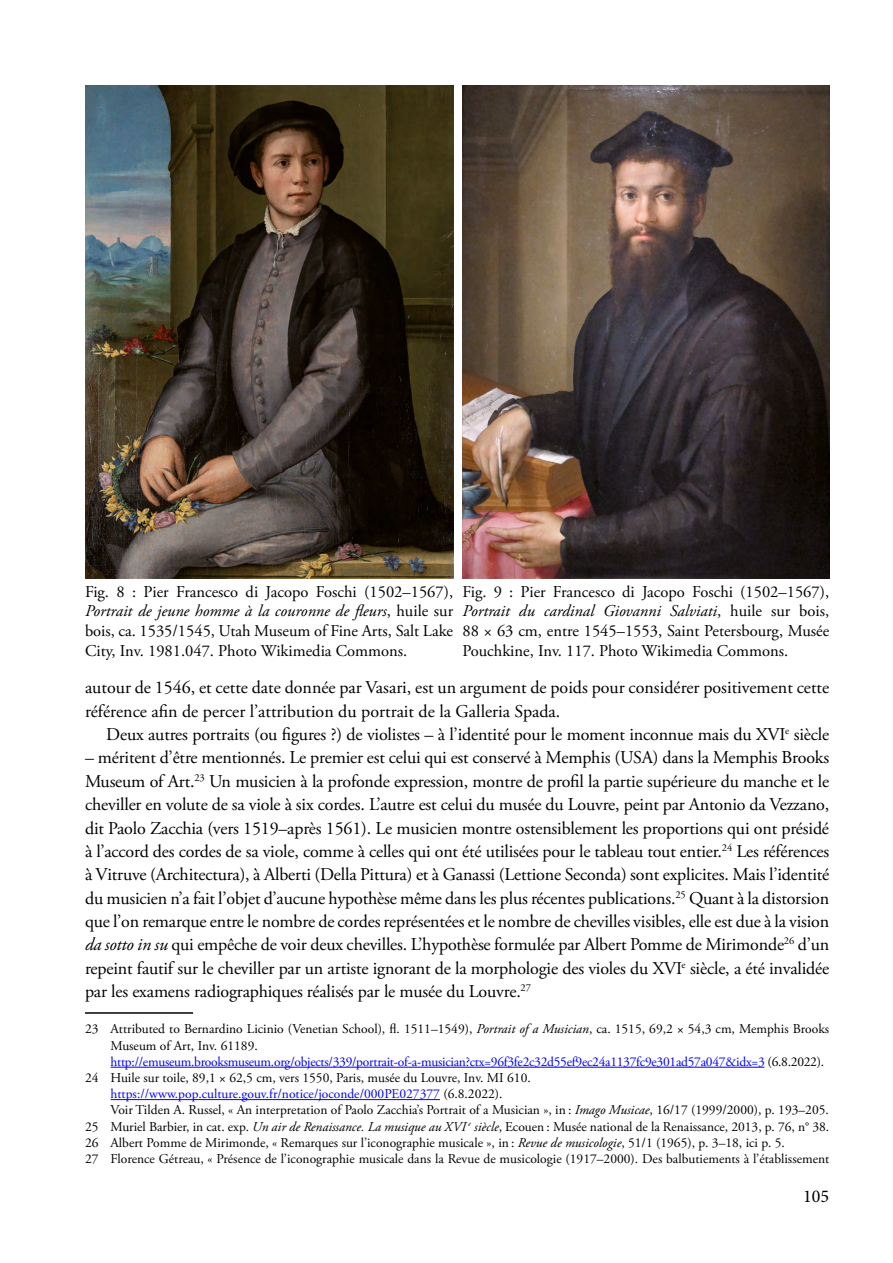
<style>
.page{position:relative;width:893px;height:1263px;background:#fff}
.page>*{position:absolute;margin:0;border:0;box-sizing:border-box;transform-origin:0 0}
.t1{font:18px/23.4px "Adobe Garamond Pro";letter-spacing:-.01em;color:#000}
.t2{font:18px "Minion Pro";color:#000}
.Bildlegende{font:16.5px/19.8px "Adobe Garamond Pro";color:#000;text-align:justify}
.Fussnote{font:13.5px/16.2px "Adobe Garamond Pro";color:#000}
.Fussnote-2{font:13.5px "Adobe Garamond Pro";letter-spacing:-.02em;color:#00f}
.Fussnote-3{font:13.5px "Adobe Garamond Pro";color:#00f}
.s1{font-style:italic}
.s2{color:#000}
</style>
<div class="page">
<hr style="left:85px;top:1012px;width:108px;height:2px;background:#000">
<hr style="left:111px;top:1067px;width:653px;height:1px;background:#00f">
<hr style="left:111px;top:1099px;width:329px;height:1px;background:#00f">
<img style="left:85px;top:85px;width:368px;height:494px">
<img style="left:463px;top:85px;width:366px;height:494px">
<p class="Bildlegende" style="left:85px;top:582px;width:370px">Fig. 8 : Pier Francesco di Jacopo Foschi (1502–1567), <span class="s1">Portrait de jeune homme à la couronne de fleurs</span>, huile sur bois, ca. 1535/1545, Utah Museum of Fine Arts, Salt Lake City, Inv. 1981.047. Photo Wikimedia Commons.</p>
<p class="Bildlegende" style="left:463px;top:582px;width:368px">Fig. 9 : Pier Francesco di Jacopo Foschi (1502–1567), <span class="s1">Portrait du cardinal Giovanni Salviati</span>, huile sur bois, 88 × 63 cm, entre 1545–1553, Saint Petersbourg, Musée Pouchkine, Inv. 117. Photo Wikimedia Commons.</p>
<p class="t1" style="left:85px;top:676px;width:746px">autour de 1546, et cette date donnée par Vasari, est un argument de poids pour considérer positivement cette référence afin de percer l’attribution du portrait de la Galleria Spada.</p>
<p class="t1" style="left:106px;top:723px;width:724px">Deux autres portraits (ou figures ?) de violistes – à l’identité pour le moment inconnue mais du XVI<sup>e</sup> siècle</p>
<p class="t1" style="left:85px;top:746px;width:746px;text-align:justify">– méritent d’être mentionnés. Le premier est celui qui est conservé à Memphis (USA) dans la Memphis Brooks Museum of Art.<sup>23</sup> Un musicien à la profonde expression, montre de profil la partie supérieure du manche et le cheviller en volute de sa viole à six cordes. L’autre est celui du musée du Louvre, peint par Antonio da Vezzano, dit Paolo Zacchia (vers 1519–après 1561). Le musicien montre ostensiblement les proportions qui ont présidé à l’accord des cordes de sa viole, comme à celles qui ont été utilisées pour le tableau tout entier.<sup>24</sup> Les références à Vitruve (Architectura), à Alberti (Della Pittura) et à Ganassi (Lettione Seconda) sont explicites. Mais l’identité du musicien n’a fait l’objet d’aucune hypothèse même dans les plus récentes publications.<sup>25</sup> Quant à la distorsion que l’on remarque entre le nombre de cordes représentées et le nombre de chevilles visibles, elle est due à la vision <span class="s1">da sotto in su</span> qui empêche de voir deux chevilles. L’hypothèse formulée par Albert Pomme de Mirimonde<sup>26</sup> d’un repeint fautif sur le cheviller par un artiste ignorant de la morphologie des violes du XVI<sup>e</sup> siècle, a été invalidée par les examens radiographiques réalisés par le musée du Louvre.<sup>27</sup></p>
<p class="Fussnote" style="left:111px;top:1021px;width:720px;text-indent:-26px">23 Attributed to Bernardino Licinio (Venetian School), fl. 1511–1549), <span class="s1">Portrait of a Musician</span>, ca. 1515, 69,2 × 54,3 cm, Memphis Brooks<br>Museum of Art, Inv. 61189.</p>
<p class="Fussnote-2" style="left:111px;top:1053px;width:715px">http://emuseum.brooksmuseum.org/objects/339/portrait-of-a-musician?ctx=96f3fe2c32d55ef9ec24a1137fc9e301ad57a047&amp;idx=3 <span class="s2">(6.8.2022).</span></p>
<p class="Fussnote" style="left:85px;top:1070px;width:447px">24 Huile sur toile, 89,1 × 62,5 cm, vers 1550, Paris, musée du Louvre, Inv. MI 610.</p>
<p class="Fussnote-3" style="left:111px;top:1086px;width:394px">https://www.pop.culture.gouv.fr/notice/joconde/000PE027377 <span class="s2">(6.8.2022).</span></p>
<p class="Fussnote" style="left:111px;top:1102px;width:720px">Voir Tilden A. Russel, « An interpretation of Paolo Zacchia’s Portrait of a Musician », in : <span class="s1">Imago Musicae</span>, 16/17 (1999/2000), p. 193–205.</p>
<p class="Fussnote" style="left:85px;top:1119px;width:746px">25 Muriel Barbier, in cat. exp. <span class="s1">Un air de Renaissance. La musique au XVI</span> <sup>e</sup> <span class="s1">siècle</span>, Ecouen : Musée national de la Renaissance, 2013, p. 76, n° 38.</p>
<p class="Fussnote" style="left:85px;top:1135px;width:701px">26 Albert Pomme de Mirimonde, « Remarques sur l’iconographie musicale », in : <span class="s1">Revue de musicologie</span>, 51/1 (1965), p. 3–18, ici p. 5.</p>
<p class="Fussnote" style="left:85px;top:1151px;width:746px">27 Florence Gétreau, « Présence de l’iconographie musicale dans la Revue de musicologie (1917–2000). Des balbutiements à l’établissement</p>
<p class="t2" style="left:803px;top:1184px;width:27px">105</p>
</div>
